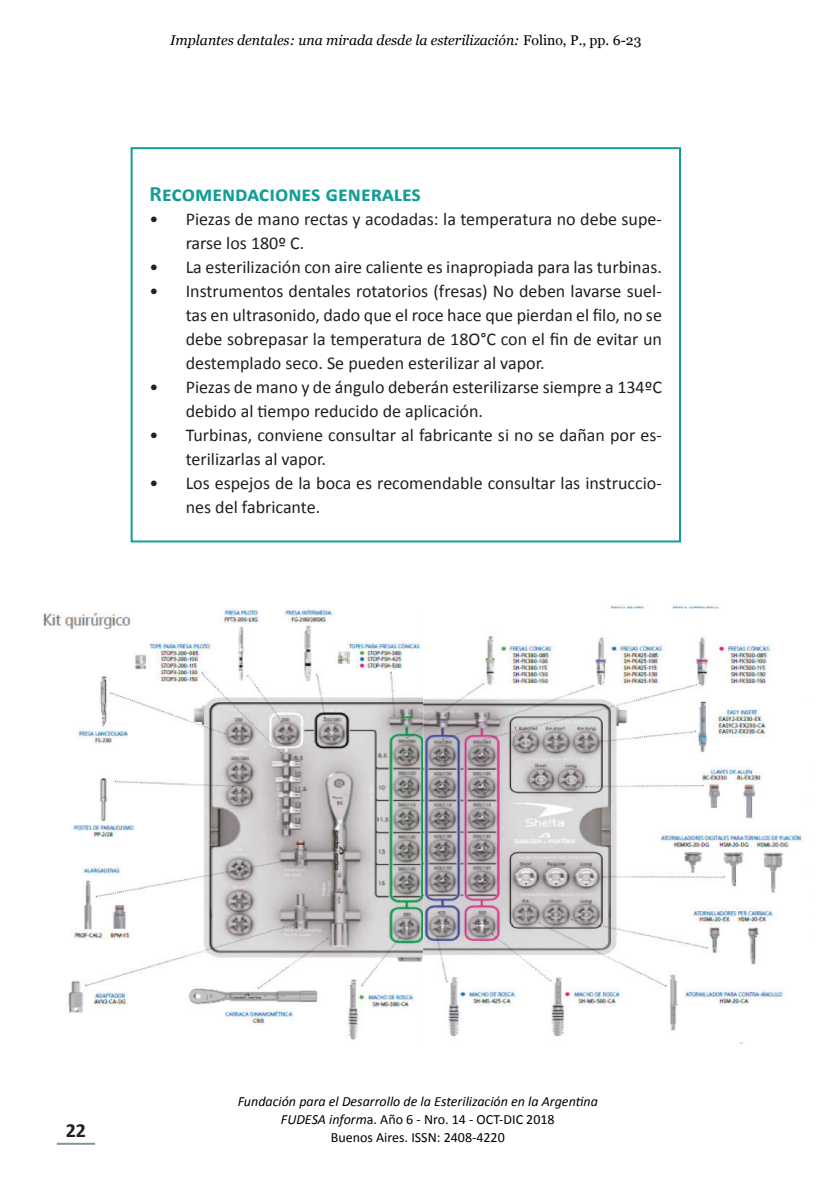
<style>
.page{position:relative;width:840px;height:1191px;background:#fff}
.page>*{position:absolute;margin:0;border:0;box-sizing:border-box;transform-origin:0 0}
.t1{font:700 22px "Calibri";color:#129e96}
.t2{font:700 20px "Calibri";color:#231f20}
.t3{font:18px/24px "Calibri";color:#231f20}
.t4{font:italic 14px/18px "Calibri";color:#000;text-align:center}
.t5{font:italic 14px "Georgia";color:#000}
.s1{font-style:normal}
</style>
<div class="page">
<hr style="left:57px;top:1142px;width:38px;height:2px;background:#82929a">
<img style="left:42px;top:609px;width:381px;height:431px">
<img style="left:423px;top:604px;width:379px;height:440px">
<div style="left:130px;top:147px;width:550px;height:395px;border:2px solid #129e96"></div>
<p class="t5" style="left:170px;top:30px;width:472px">Implantes dentales: una mirada desde la esterilización: <span class="s1">Folino, P., pp. 6-23</span></p>
<p class="t1" style="left:149px;top:179px;width:273px">Recomendaciones generales</p>
<p class="t3" style="left:185px;top:207px;width:477px;text-indent:-36px">• Piezas de mano rectas y acodadas: la temperatura no debe supe&shy;rarse los 180º C.</p>
<p class="t3" style="left:149px;top:255px;width:513px">• La esterilización con aire caliente es inapropiada para las turbinas.</p>
<p class="t3" style="left:185px;top:279px;width:477px;text-align:justify;text-indent:-36px">• Instrumentos dentales rotatorios (fresas) No deben lavarse suel&shy;tas en ultrasonido, dado que el roce hace que pierdan el filo, no se debe sobrepasar la temperatura de 18O°C con el fin de evitar un destemplado seco. Se pueden esterilizar al vapor.</p>
<p class="t3" style="left:185px;top:375px;width:477px;text-indent:-36px">• Piezas de mano y de ángulo deberán esterilizarse siempre a 134ºC debido al tiempo reducido de aplicación.</p>
<p class="t3" style="left:185px;top:423px;width:477px;text-indent:-36px">• Turbinas, conviene consultar al fabricante si no se dañan por es&shy;terilizarlas al vapor.</p>
<p class="t3" style="left:185px;top:471px;width:477px;text-indent:-36px">• Los espejos de la boca es recomendable consultar las instruccio&shy;nes del fabricante.</p>
<p class="t2" style="left:66px;top:1117px;width:22px">22</p>
<p class="t4" style="left:237px;top:1092px;width:361px">Fundación para el Desarrollo de la Esterilización en la Argentina<br>FUDESA inform<span class="s1">a. Año 6 - Nro. 14 - OCT-DIC 2018<br>Buenos Aires. ISSN: 2408-4220</span></p>
</div>
